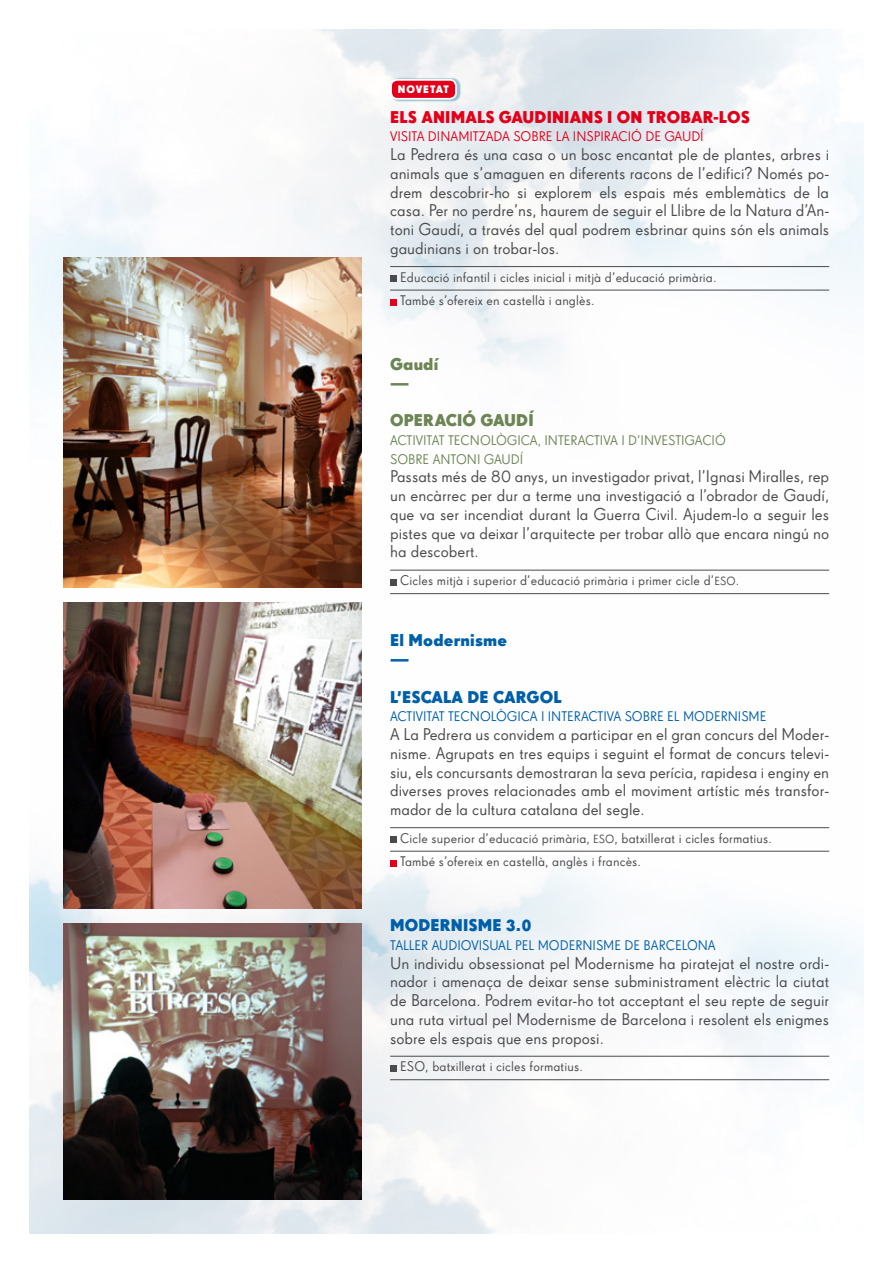
<style>
.page{position:relative;width:893px;height:1263px;background:#fff}
.page>*{position:absolute;margin:0;border:0;box-sizing:border-box;transform-origin:0 0}
.t1{font:16.5px/18.8px "Super Grotesk A Rg LF";color:#4b4b4d;text-align:justify}
.t2{font:16.5px/18.8px "Super Grotesk A Bd LF";letter-spacing:.01em;color:#005fa9}
.t3{font:16.5px "Super Grotesk A Bd LF";letter-spacing:.01em;color:#e2001a}
.t4{font:16.5px/18.8px "Super Grotesk A Bd LF";letter-spacing:.01em;color:#6d8554}
.t5{font:13.5px/23.5px "Super Grotesk A";letter-spacing:.01em;color:#4b4b4d}
.t6{font:13.5px "Super Grotesk A Rg LF";color:#005fa9}
.t7{font:13.5px/18.8px "Super Grotesk A Rg LF";color:#6d8554}
.t8{font:13.5px "Super Grotesk A Rg LF";color:#e2001a}
.t9{font:10.5px "Super Grotesk A Bd LF";letter-spacing:.075em;color:#fff}
.s1{font-size:11.55px}
</style>
<div class="page">
<img style="left:30px;top:30px;width:833px;height:1203px">
<img style="left:64px;top:923px;width:297px;height:276px">
<img style="left:64px;top:603px;width:297px;height:305px">
<img style="left:64px;top:258px;width:297px;height:330px">
<hr style="left:390px;top:266px;width:439px;height:1px;background:#4b4b4d">
<hr style="left:390px;top:290px;width:439px;height:1px;background:#4b4b4d">
<hr style="left:390px;top:570px;width:439px;height:1px;background:#4b4b4d">
<hr style="left:390px;top:593px;width:439px;height:1px;background:#4b4b4d">
<hr style="left:390px;top:827px;width:439px;height:1px;background:#4b4b4d">
<hr style="left:390px;top:851px;width:439px;height:1px;background:#4b4b4d">
<hr style="left:390px;top:1056px;width:439px;height:1px;background:#4b4b4d">
<hr style="left:390px;top:1079px;width:439px;height:1px;background:#4b4b4d">
<div style="left:390px;top:77px;width:71px;height:24px;background:#2b81a7;opacity:.45"></div>
<div style="left:391px;top:80px;width:65px;height:19px;background:#e2001a;border-radius:6px"></div>
<div style="left:390px;top:79px;width:67px;height:21px;border:2px solid #fff;border-radius:6px"></div>
<div style="left:390px;top:275px;width:6px;height:7px;background:#4b4b4d"></div>
<svg style="left:390px;top:299px;width:6px;height:6px"></svg>
<svg style="left:390px;top:579px;width:6px;height:6px"></svg>
<div style="left:390px;top:836px;width:6px;height:7px;background:#4b4b4d"></div>
<svg style="left:390px;top:860px;width:6px;height:6px"></svg>
<svg style="left:390px;top:1065px;width:6px;height:6px"></svg>
<p class="t9" style="left:398px;top:83px;width:53px">NOVETAT</p>
<p class="t3" style="left:390px;top:106px;width:361px">ELS ANIMALS GAUDINIANS I ON TROBAR-LOS</p>
<p class="t8" style="left:390px;top:129px;width:315px">VISITA DINAMITZADA SOBRE LA INSPIRACIÓ DE GAUDÍ</p>
<p class="t1" style="left:390px;top:145px;width:441px">La Pedrera és una casa o un bosc encantat ple de plantes, arbres i animals que s’amaguen en diferents racons de l’edifici? Només po&shy;drem descobrir-ho si explorem els espais més emblemàtics de la casa. Per no perdre’ns, haurem de seguir el Llibre de la Natura d’An&shy;toni Gaudí, a través del qual podrem esbrinar quins són els animals gaudinians i on trobar-los.</p>
<p class="t5" style="left:400px;top:265px;width:318px">Educació infantil i cicles inicial i mitjà d’educació primària.<br>També s’ofereix en castellà i anglès.</p>
<p class="t4" style="left:390px;top:355px;width:50px">Gaudí —</p>
<p class="t4" style="left:390px;top:411px;width:145px">OPERACIÓ GAUDÍ</p>
<p class="t7" style="left:390px;top:431px;width:337px">ACTIVITAT TECNOLÒGICA, INTERACTIVA I D’INVESTIGACIÓ<br>SOBRE ANTONI GAUDÍ</p>
<p class="t1" style="left:390px;top:467px;width:441px">Passats més de 80 anys, un investigador privat, l’Ignasi Miralles, rep un encàrrec per dur a terme una investigació a l’obrador de Gaudí, que va ser incendiat durant la Guerra Civil. Ajudem-lo a seguir les pistes que va deixar l’arquitecte per trobar allò que encara ningú no ha descobert.</p>
<p class="t5" style="left:400px;top:569px;width:341px">Cicles mitjà i superior d’educació primària i primer cicle d’<span class="s1">ESO</span>.</p>
<p class="t2" style="left:390px;top:631px;width:119px">El Modernisme —</p>
<p class="t2" style="left:390px;top:687px;width:173px">L’ESCALA DE CARGOL</p>
<p class="t6" style="left:390px;top:709px;width:378px">ACTIVITAT TECNOLÒGICA I INTERACTIVA SOBRE EL MODERNISME</p>
<p class="t1" style="left:390px;top:725px;width:441px">A La Pedrera us convidem a participar en el gran concurs del Moder&shy;nisme. Agrupats en tres equips i seguint el format de concurs televi&shy;siu, els concursants demostraran la seva perícia, rapidesa i enginy en diverses proves relacionades amb el moviment artístic més transfor&shy;mador de la cultura catalana del segle.</p>
<p class="t5" style="left:400px;top:826px;width:373px">Cicle superior d’educació primària, <span class="s1">ESO</span>, batxillerat i cicles formatius.<br>També s’ofereix en castellà, anglès i francès.</p>
<p class="t2" style="left:390px;top:916px;width:143px">MODERNISME 3.0</p>
<p class="t6" style="left:390px;top:937px;width:327px">TALLER AUDIOVISUAL PEL MODERNISME DE BARCELONA</p>
<p class="t1" style="left:390px;top:953px;width:441px">Un individu obsessionat pel Modernisme ha piratejat el nostre ordi&shy;nador i amenaça de deixar sense subministrament elèctric la ciutat de Barcelona. Podrem evitar-ho tot acceptant el seu repte de seguir una ruta virtual pel Modernisme de Barcelona i resolent els enigmes sobre els espais que ens proposi.</p>
<p class="t5" style="left:400px;top:1055px;width:184px">ESO, batxillerat i cicles formatius.</p>
</div>
